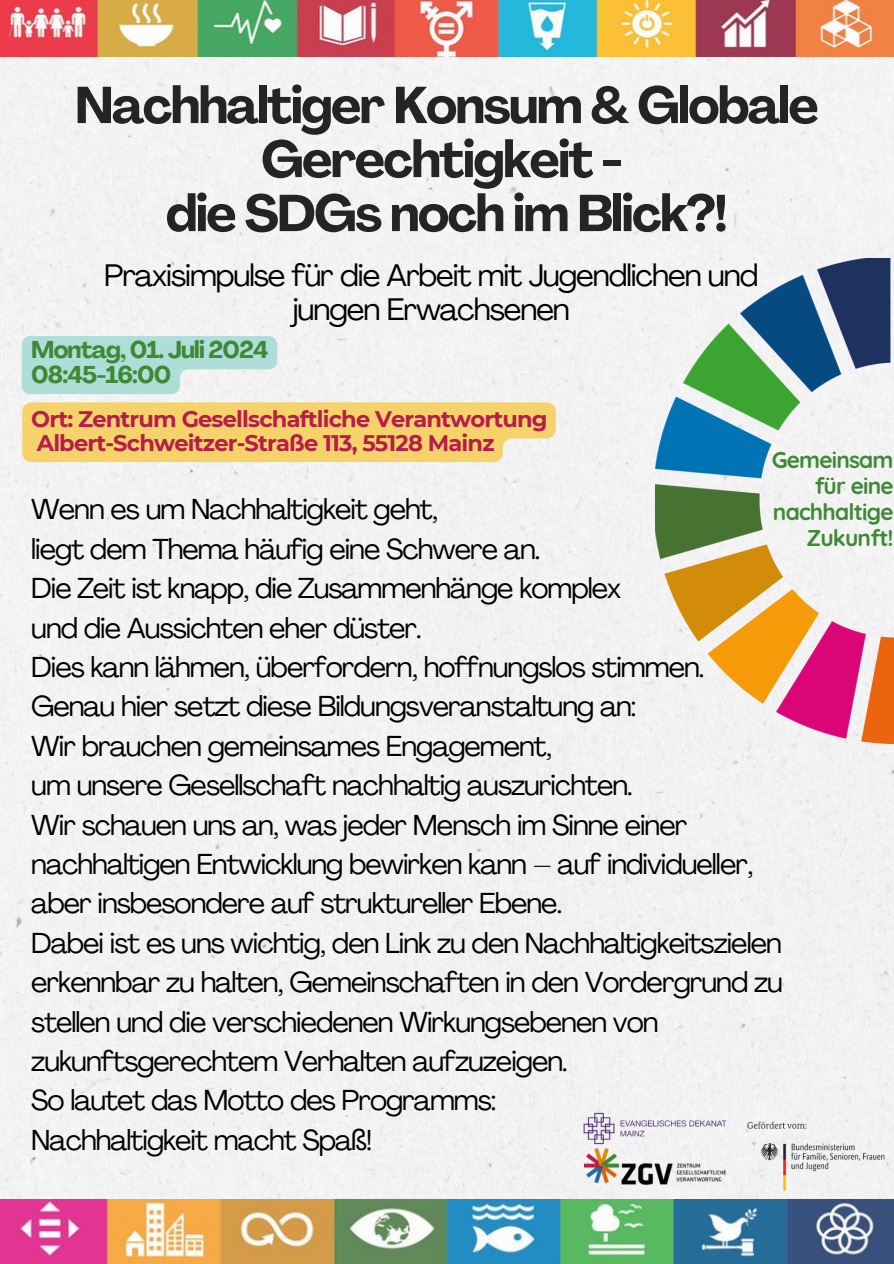
<style>
.page{position:relative;width:894px;height:1264px;background:#fff}
.page>*{position:absolute;margin:0;border:0;box-sizing:border-box;transform-origin:0 0}
.t1{font:700 51px/54px "Agrandir";letter-spacing:-.035em;color:#252326;text-align:center}
.t2{font:30.75px/34.3px "Agrandir";letter-spacing:-.035em;color:#000;text-align:center}
.t3{font:28.5px/39.5px "Agrandir";letter-spacing:-.035em;color:#000}
.t4{font:700 24px "Agrandir";letter-spacing:-.035em;color:#3d8934}
.t5{font:700 22.8px/25.8px "Quicksand";letter-spacing:-.035em;color:#3d8934;text-align:right}
.t6{font:700 22.5px "Montserrat";letter-spacing:-.035em;color:#b71c4a}
</style>
<div class="page">
<div style="left:0;top:56px;width:893px;height:1143px;background:#f3f3f3"></div>
<img style="left:584px;top:1148px;width:141px;height:36px">
<img style="left:654px;top:258px;width:239px;height:485px">
<img style="left:0;top:0;width:893px;height:56px">
<img style="left:577px;top:1110px;width:155px;height:37px">
<img style="left:0;top:1199px;width:893px;height:64px">
<div style="left:22px;top:402px;width:533px;height:60px;background:#f6d36a"></div>
<svg style="left:22px;top:336px;width:255px;height:58px;background:#bae1dd"></svg>
<img style="left:725px;top:1118px;width:168px;height:111px">
<p class="t1" style="left:75px;top:83px;width:745px">Nachhaltiger Konsum &amp; Globale<br>Gerechtigkeit -<br>die SDGs noch im Blick?!</p>
<p class="t2" style="left:104px;top:261px;width:655px">Praxisimpulse für die Arbeit mit Jugendlichen und jungen Erwachsenen</p>
<p class="t4" style="left:31px;top:340px;width:238px">Montag, 01. Juli 2024</p>
<p class="t4" style="left:31px;top:364px;width:141px">08:45-16:00</p>
<h2 class="t6" style="left:31px;top:405px;width:517px">Ort: Zentrum Gesellschaftliche Verantwortung</h2>
<p class="t6" style="left:37px;top:429px;width:459px">Albert-Schweitzer-Straße 113, 55128 Mainz</p>
<p class="t5" style="left:771px;top:446px;width:123px">Gemeinsam für eine nachhaltige<br>Zukunft!</p>
<h2 class="t3" style="left:31px;top:492px;width:753px">Wenn es um Nachhaltigkeit geht,<br>liegt dem Thema häufig eine Schwere an.<br>Die Zeit ist knapp, die Zusammenhänge komplex<br>und die Aussichten eher düster.<br>Dies kann lähmen, überfordern, hoffnungslos stimmen.<br>Genau hier setzt diese Bildungsveranstaltung an:<br>Wir brauchen gemeinsames Engagement,<br>um unsere Gesellschaft nachhaltig auszurichten.<br>Wir schauen uns an, was jeder Mensch im Sinne einer nachhaltigen Entwicklung bewirken kann – auf individueller, aber insbesondere auf struktureller Ebene.<br>Dabei ist es uns wichtig, den Link zu den Nachhaltigkeitszielen erkennbar zu halten, Gemeinschaften in den Vordergrund zu stellen und die verschiedenen Wirkungsebenen von zukunftsgerechtem Verhalten aufzuzeigen.<br>So lautet das Motto des Programms:<br>Nachhaltigkeit macht Spaß!</h2>
</div>
